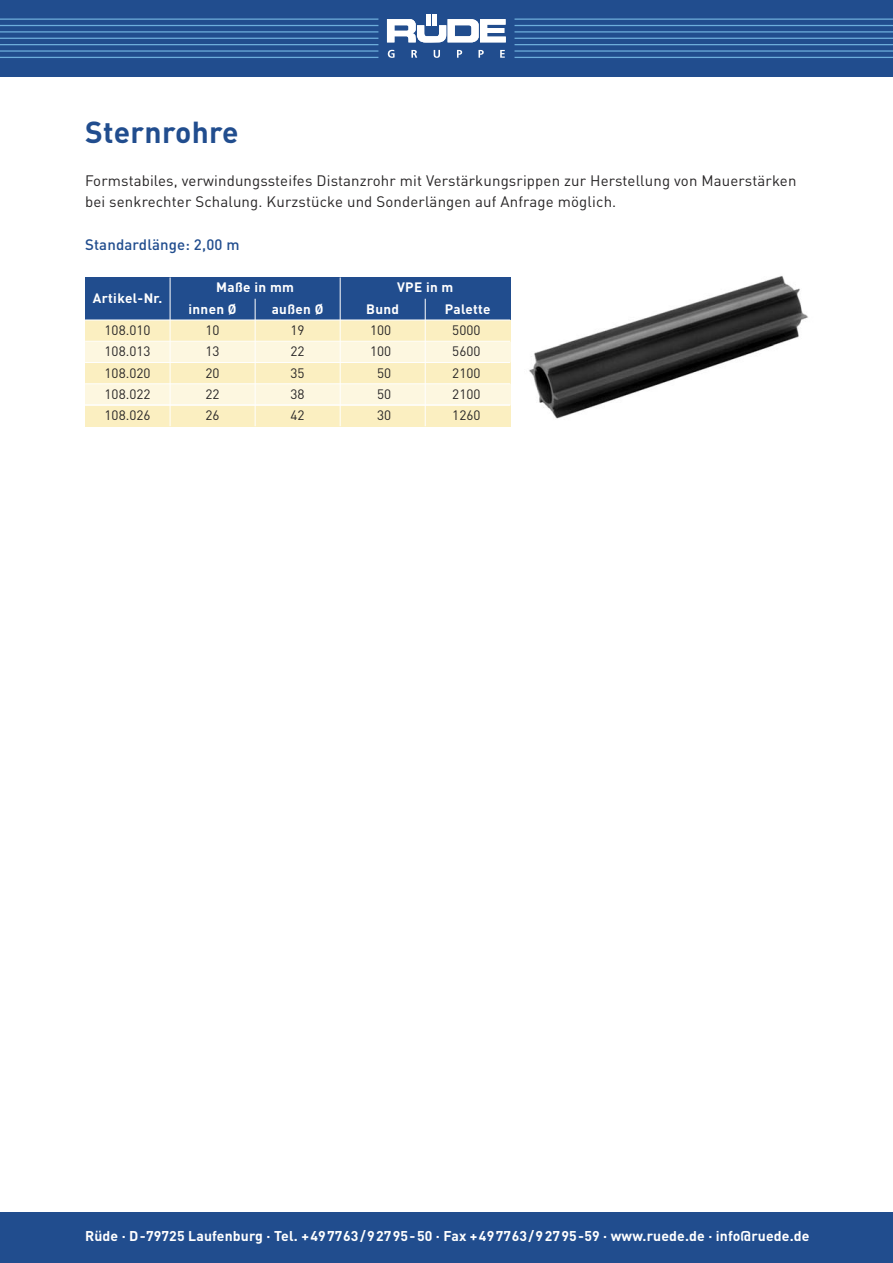
<style>
.page{position:relative;width:893px;height:1263px;background:#fff}
.page>*{position:absolute;margin:0;border:0;box-sizing:border-box;transform-origin:0 0}
.t1{font:700 30px "DIN";letter-spacing:.01em;color:#214d8e}
.t2{font:15px/21.3px "DIN";letter-spacing:.01em;color:#272526}
.t3{font:500 15px "DIN";letter-spacing:.01em;color:#214d8e}
.t4{font:700 14.1px "DIN";letter-spacing:.01em;color:#fff}
.t5{font:13.5px/21.3px "DIN";color:#272526;text-align:justify}
.t6{font:700 13.5px/21.3px "DIN";letter-spacing:.025em;color:#fff}
</style>
<div class="page">
<div style="left:0;top:0;width:893px;height:77px;background:#214d8e"></div>
<hr style="left:0;top:25px;width:378px;height:1px;background:#6daddb">
<hr style="left:0;top:31px;width:378px;height:2px;background:#6daddb">
<hr style="left:0;top:18px;width:378px;height:2px;background:#6daddb">
<hr style="left:0;top:44px;width:378px;height:1px;background:#6daddb">
<hr style="left:0;top:50px;width:378px;height:2px;background:#6daddb">
<hr style="left:0;top:57px;width:378px;height:1px;background:#6daddb">
<hr style="left:0;top:38px;width:378px;height:1px;background:#6daddb">
<hr style="left:514px;top:25px;width:379px;height:1px;background:#6daddb">
<hr style="left:514px;top:31px;width:379px;height:2px;background:#6daddb">
<hr style="left:514px;top:18px;width:379px;height:2px;background:#6daddb">
<hr style="left:514px;top:44px;width:379px;height:1px;background:#6daddb">
<hr style="left:514px;top:50px;width:379px;height:2px;background:#6daddb">
<hr style="left:514px;top:57px;width:379px;height:1px;background:#6daddb">
<hr style="left:514px;top:38px;width:379px;height:1px;background:#6daddb">
<svg style="left:387px;top:19px;width:119px;height:24px"></svg>
<hr style="left:427px;top:14px;width:4px;height:11px;background:#fff">
<hr style="left:432px;top:14px;width:4px;height:11px;background:#fff">
<svg style="left:388px;top:50px;width:7px;height:8px"></svg>
<svg style="left:411px;top:50px;width:6px;height:8px"></svg>
<svg style="left:434px;top:50px;width:6px;height:8px"></svg>
<svg style="left:457px;top:50px;width:5px;height:8px"></svg>
<svg style="left:478px;top:50px;width:6px;height:8px"></svg>
<svg style="left:500px;top:50px;width:5px;height:8px"></svg>
<div style="left:0;top:1212px;width:893px;height:51px;background:#214d8e"></div>
<img style="left:529px;top:276px;width:279px;height:143px">
<div style="left:85px;top:341px;width:425px;height:21px;background:#fdf7e0"></div>
<div style="left:85px;top:320px;width:425px;height:21px;background:#fbefc1"></div>
<div style="left:85px;top:384px;width:425px;height:21px;background:#fdf7e0"></div>
<div style="left:85px;top:362px;width:425px;height:22px;background:#fbefc1"></div>
<div style="left:85px;top:405px;width:425px;height:21px;background:#fbefc1"></div>
<div style="left:85px;top:277px;width:425px;height:43px;background:#214d8e"></div>
<hr style="left:255px;top:299px;width:1px;height:127px;background:#fff">
<hr style="left:425px;top:299px;width:1px;height:127px;background:#fff">
<hr style="left:170px;top:277px;width:1px;height:149px;background:#fff">
<hr style="left:340px;top:277px;width:1px;height:149px;background:#fff">
<hr style="left:85px;top:341px;width:425px;height:1px;background:#fff">
<hr style="left:85px;top:320px;width:425px;height:1px;background:#fff">
<hr style="left:85px;top:362px;width:425px;height:1px;background:#fff">
<hr style="left:85px;top:383px;width:425px;height:1px;background:#fff">
<hr style="left:85px;top:405px;width:425px;height:1px;background:#fff">
<h1 class="t1" style="left:85px;top:122px;width:155px">Sternrohre</h1>
<p class="t2" style="left:85px;top:172px;width:713px">Formstabiles, verwindungssteifes Distanzrohr mit Verstärkungs rippen zur Herstellung von Mauerstärken bei senkrechter Schalung. Kurzstücke und Sonderlängen auf Anfrage möglich.</p>
<p class="t3" style="left:85px;top:239px;width:156px">Standardlänge: 2,00 m</p>
<p class="t6" style="left:93px;top:289px;width:71px">Artikel-Nr.</p>
<p class="t6" style="left:188px;top:278px;width:107px;text-indent:28px">Maße in mm innen Ø</p>
<p class="t5" style="left:291px;top:321px;width:16px">19<br>22<br>35<br>38<br>42</p>
<p class="t6" style="left:397px;top:278px;width:58px">VPE in m</p>
<p class="t6" style="left:272px;top:300px;width:53px">außen Ø</p>
<p class="t6" style="left:445px;top:300px;width:47px">Palette</p>
<p class="t5" style="left:370px;top:321px;width:23px;text-align:center">100<br>100<br>50<br>50<br>30</p>
<p class="t6" style="left:366px;top:300px;width:34px">Bund</p>
<p class="t5" style="left:452px;top:321px;width:30px">5000<br>5600<br>2100<br>2100<br>1260</p>
<p class="t5" style="left:105px;top:321px;width:47px">108.010<br>108.013<br>108.020<br>108.022<br>108.026</p>
<p class="t5" style="left:206px;top:321px;width:16px">10<br>13<br>20<br>22<br>26</p>
<p class="t4" style="left:85px;top:1231px;width:726px">Rüde · D-79725 Laufenburg · Tel. +497763/92795-50 · Fax +497763/92795-59 · www.ruede.de · info@ruede.de</p>
</div>
